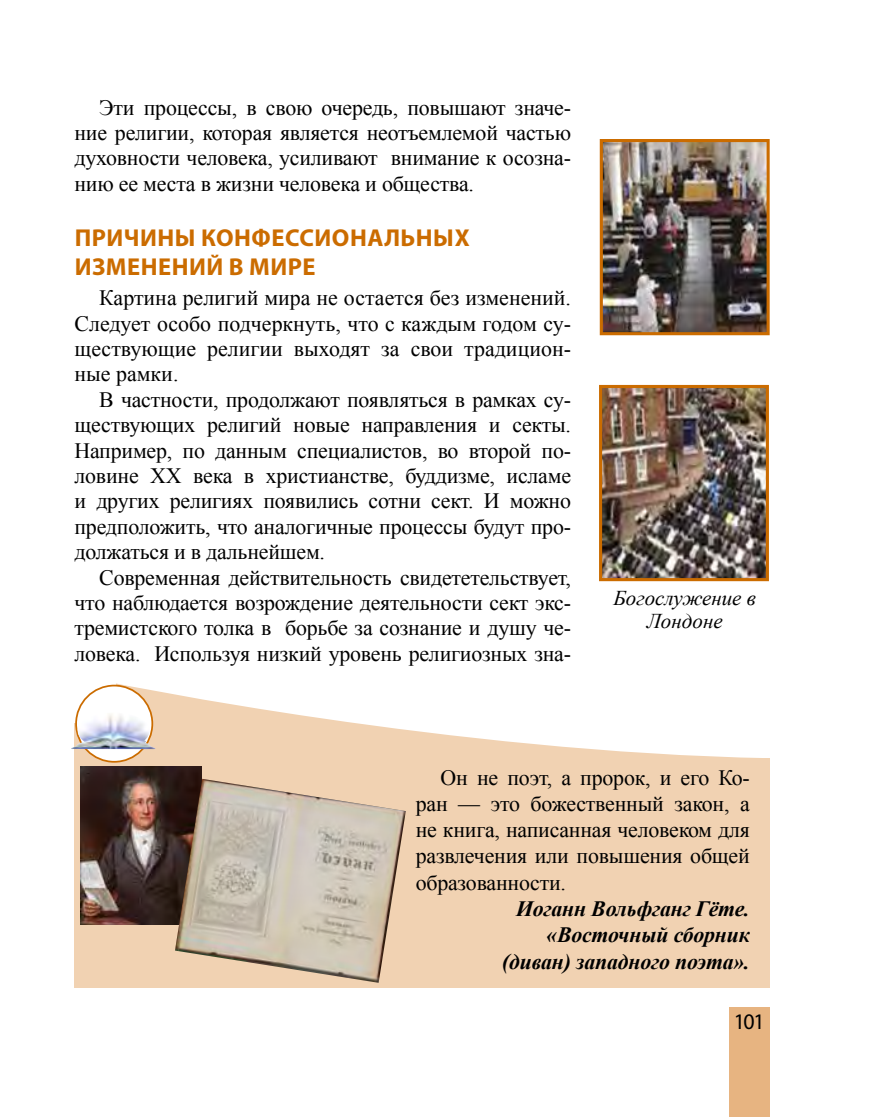
<style>
.page{position:relative;width:869px;height:1117px;background:#fff}
.page>*{position:absolute;margin:0;border:0;box-sizing:border-box;transform-origin:0 0}
.t1{font:700 24.5px/29.4px "Myriad Pro";letter-spacing:.02em;color:#cb6c00}
.t2{font:22.4px "Myriad Pro";color:#000}
.t3{font:21.88px/25.4px "Times New Roman";letter-spacing:-.01em;color:#000;text-align:justify}
.t4{font:italic 700 21.88px/26.2px "Times New Roman";letter-spacing:-.01em;color:#000;text-align:right}
.t5{font:italic 21px/23.6px "Times New Roman";color:#000;text-align:center}
</style>
<div class="page">
<div style="left:728px;top:1007px;width:41px;height:109px;background:#e7b481"></div>
<div style="left:74px;top:758px;width:695px;height:229px;background:#f1d2b2"></div>
<svg style="left:116px;top:683px;width:640px;height:75px"></svg>
<div style="left:74px;top:723px;width:94px;height:83px;background:#f1d2b2"></div>
<img style="left:81px;top:766px;width:121px;height:157px">
<img style="left:175px;top:778px;width:230px;height:204px">
<div style="left:76px;top:685px;width:76px;height:76px;background:#fff;border-radius:50%"></div>
<div style="left:75px;top:684px;width:78px;height:78px;border:2px solid #cb6c00;border-radius:50%"></div>
<img style="left:71px;top:712px;width:84px;height:37px">
<img style="left:603px;top:143px;width:162px;height:188px">
<div style="left:599px;top:139px;width:170px;height:196px;border:3px solid #cb6c00"></div>
<img style="left:602px;top:389px;width:162px;height:188px">
<div style="left:598px;top:385px;width:170px;height:196px;border:3px solid #cb6c00"></div>
<p class="t3" style="left:74px;top:94px;width:498px;text-indent:25px">Эти процессы, в свою очередь, повышают значе&shy;ние религии, которая является неотъемлемой частью духовности человека, усиливают внимание к осозна&shy;нию ее места в жизни человека и общества.</p>
<p class="t1" style="left:75px;top:222px;width:396px">ПРИЧИНЫ КОНФЕССИОНАЛЬНЫХ<br>ИЗМЕНЕНИЙ В МИРЕ</p>
<p class="t3" style="left:74px;top:285px;width:498px;text-indent:25px">Картина религий мира не остается без изменений.<br>Следует особо подчеркнуть, что с каждым годом су&shy;ществующие религии выходят за свои традицион&shy;ные рамки.</p>
<p class="t3" style="left:74px;top:386px;width:498px;text-indent:25px">В частности, продолжают появляться в рамках су&shy;ществующих религий новые направления и секты.<br>Например, по данным специалистов, во второй по&shy;ловине ХХ века в христианстве, буддизме, исламе и других религиях появились сотни сект. И можно предположить, что аналогичные процессы будут про&shy;должаться и в дальнейшем.</p>
<p class="t3" style="left:74px;top:564px;width:498px;text-indent:25px">Современная действительность свидететельствует, что наблюдается возрождение деятельности сект экс&shy;тремистского толка в борьбе за сознание и душу че&shy;ловека. Используя низкий уровень религиозных зна-</p>
<p class="t5" style="left:613px;top:585px;width:144px">Богослужение в<br>Лондоне</p>
<p class="t3" style="left:415px;top:763px;width:335px;line-height:26.2px;text-indent:25px">Он не поэт, а пророк, и его Ко&shy;ран — это божественный закон, а не книга, написанная человеком для развлечения или повышения общей образованности.</p>
<p class="t4" style="left:502px;top:894px;width:249px">Иоганн Вольфганг Гёте. «Восточный сборник (диван) западного поэта».</p>
<p class="t2" style="left:733px;top:1007px;width:32px">101</p>
</div>
